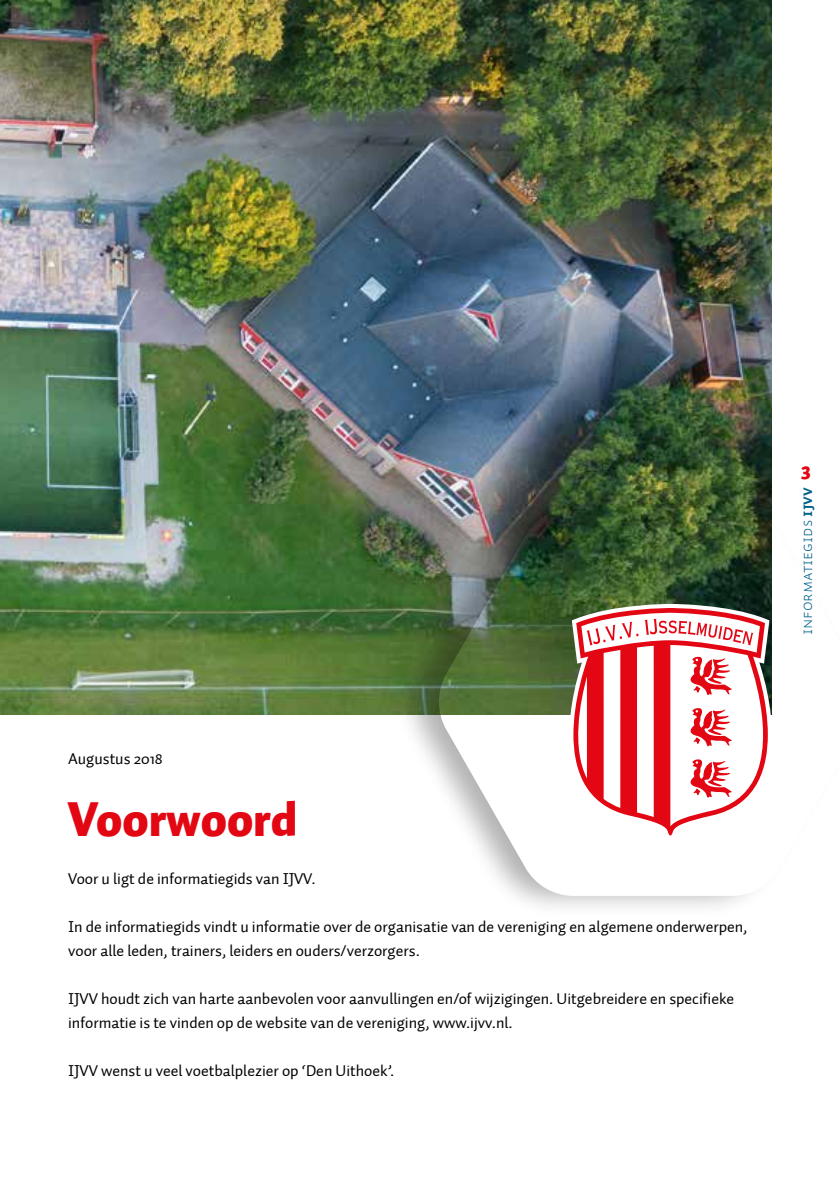
<style>
.page{position:relative;width:840px;height:1191px;background:#fff}
.page>*{position:absolute;margin:0;border:0;box-sizing:border-box;transform-origin:0 0}
.t1{font:900 48px "Auto 1";color:#e30613}
.t2{font:900 20px "Auto 2";color:#e30613}
.t3{font:16px/24px "Auto 1";color:#000}
.t4{font:16px "Auto 2 Light Sm Cp";letter-spacing:-.005em;color:#00628b}
.s1{font-family:"Auto 2 Bold Sm Cp"}
</style>
<div class="page">
<img style="left:0;top:0;width:771px;height:714px">
<div style="left:395px;top:484px;width:444px;height:435px;background:#000;opacity:.3"></div>
<svg style="left:436px;top:507px;width:403px;height:389px"></svg>
<svg style="left:569px;top:604px;width:202px;height:235px"></svg>
<svg style="left:571px;top:608px;width:204px;height:227px"></svg>
<p class="t3" style="left:68px;top:747px;width:96px">Augustus 2018</p>
<h1 class="t1" style="left:68px;top:788px;width:231px">Voorwoord</h1>
<p class="t3" style="left:68px;top:867px;width:249px">Voor u ligt de informatiegids van IJVV.</p>
<p class="t3" style="left:68px;top:915px;width:680px">In de informatiegids vindt u informatie over de organisatie van de vereniging en algemene onderwerpen, voor alle leden, trainers, leiders en ouders/verzorgers.</p>
<p class="t3" style="left:68px;top:987px;width:667px">IJVV houdt zich van harte aanbevolen voor aanvullingen en/of wijzigingen. Uitgebreidere en specifieke informatie is te vinden op de website van de vereniging, www.ijvv.nl.</p>
<p class="t3" style="left:68px;top:1059px;width:328px">IJVV wenst u veel voetbalplezier op ‘Den Uithoek’.</p>
<p class="t2" style="left:800px;top:456px;width:11px">3</p>
<p class="t4" style="left:797px;top:635px;width:149px;rotate:-90deg">informatiegids <span class="s1">IJVV</span></p>
</div>
